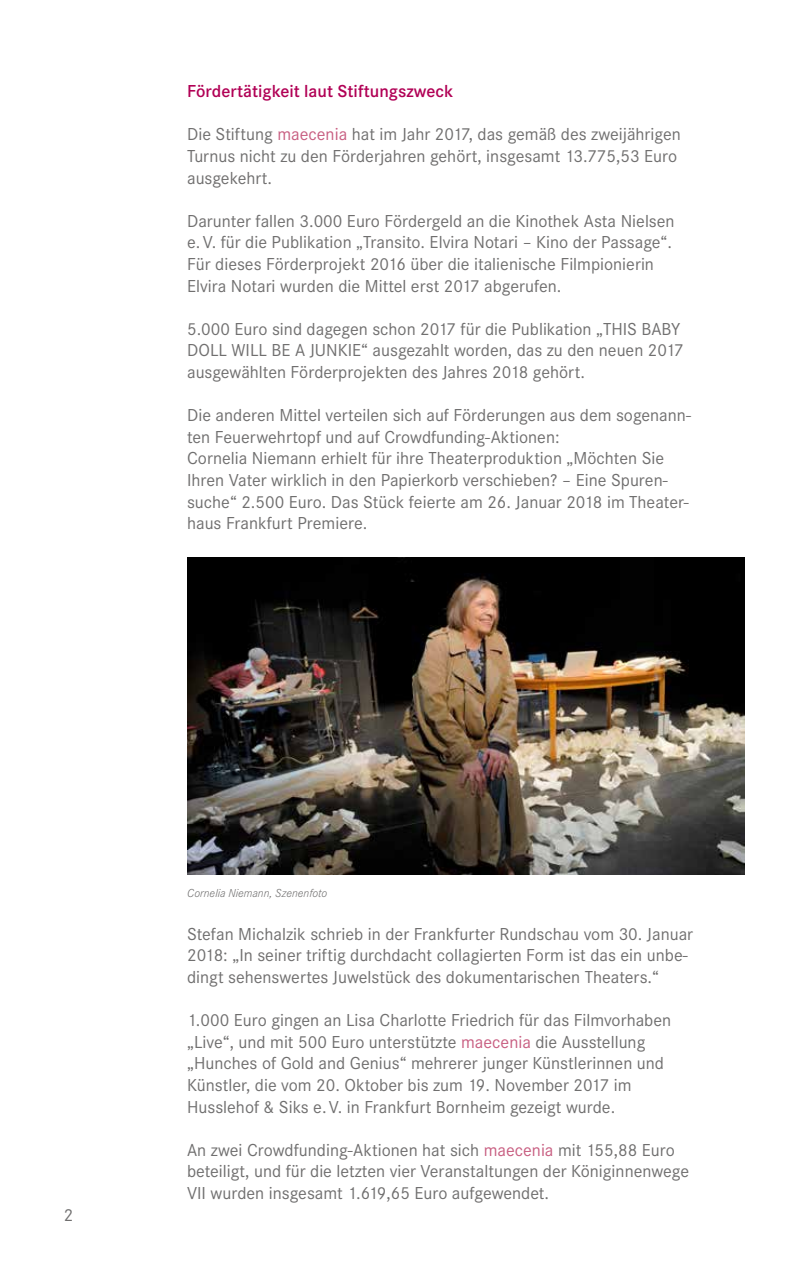
<style>
.page{position:relative;width:808px;height:1263px;background:#fff}
.page>*{position:absolute;margin:0;border:0;box-sizing:border-box;transform-origin:0 0}
.t1{font:18px/21.6px "Corporate S";color:#706f6f}
.t2{font:600 18px "Corporate S";color:#b10055}
.t3{font:italic 300 12px "Corporate S";color:#706f6f}
.s1{color:#c85e81}
</style>
<div class="page">
<img style="left:187px;top:558px;width:557px;height:317px">
<p class="t2" style="left:187px;top:81px;width:268px">Fördertätigkeit laut Stiftungszweck</p>
<p class="t1" style="left:187px;top:124px;width:495px">Die Stiftung <span class="s1">maecenia</span> hat im Jahr 2017, das gemäß des zweijährigen<br>Turnus nicht zu den Förderjahren gehört, insgesamt 13.775,53 Euro ausgekehrt.</p>
<p class="t1" style="left:187px;top:210px;width:489px">Darunter fallen 3.000 Euro Fördergeld an die Kinothek Asta Nielsen e.V. für die Publikation „Transito. Elvira Notari – Kino der Passage“.<br>Für dieses Förderprojekt 2016 über die italienische Filmpionierin Elvira Notari wurden die Mittel erst 2017 abgerufen.</p>
<p class="t1" style="left:187px;top:318px;width:498px">5.000 Euro sind dagegen schon 2017 für die Publikation „THIS BABY<br>DOLL WILL BE A JUNKIE“ ausgezahlt worden, das zu den neuen 2017 ausgewählten Förderprojekten des Jahres 2018 gehört.</p>
<p class="t1" style="left:187px;top:405px;width:505px">Die anderen Mittel verteilen sich auf Förderungen aus dem sogenann&shy;ten Feuerwehrtopf und auf Crowdfunding-Aktionen:<br>Cornelia Niemann erhielt für ihre Theaterproduktion „Möchten Sie Ihren Vater wirklich in den Papierkorb verschieben? – Eine Spuren&shy;suche“ 2.500 Euro. Das Stück feierte am 26. Januar 2018 im Theater&shy;haus Frankfurt Premiere.</p>
<p class="t1" style="left:64px;top:1204px;width:11px">2</p>
<p class="t3" style="left:187px;top:886px;width:142px">Cornelia Niemann, Szenenfoto</p>
<p class="t1" style="left:187px;top:923px;width:507px">Stefan Michalzik schrieb in der Frankfurter Rundschau vom 30. Januar<br>2018: „In seiner triftig durchdacht collagierten Form ist das ein unbe&shy;dingt sehenswertes Juwelstück des dokumentarischen Theaters.“</p>
<p class="t1" style="left:187px;top:1009px;width:486px">1.000 Euro gingen an Lisa Charlotte Friedrich für das Filmvorhaben „Live“, und mit 500 Euro unterstützte <span class="s1">maecenia</span> die Ausstellung „Hunches of Gold and Genius“ mehrerer junger Künstlerinnen und Künstler, die vom 20. Oktober bis zum 19. November 2017 im Husslehof &amp; Siks e.V. in Frankfurt Bornheim gezeigt wurde.</p>
<p class="t1" style="left:187px;top:1139px;width:504px">An zwei Crowdfunding-Aktionen hat sich <span class="s1">maecenia</span> mit 155,88 Euro beteiligt, und für die letzten vier Veranstaltungen der Königinnenwege<br>VII wurden insgesamt 1.619,65 Euro aufgewendet.</p>
</div>
